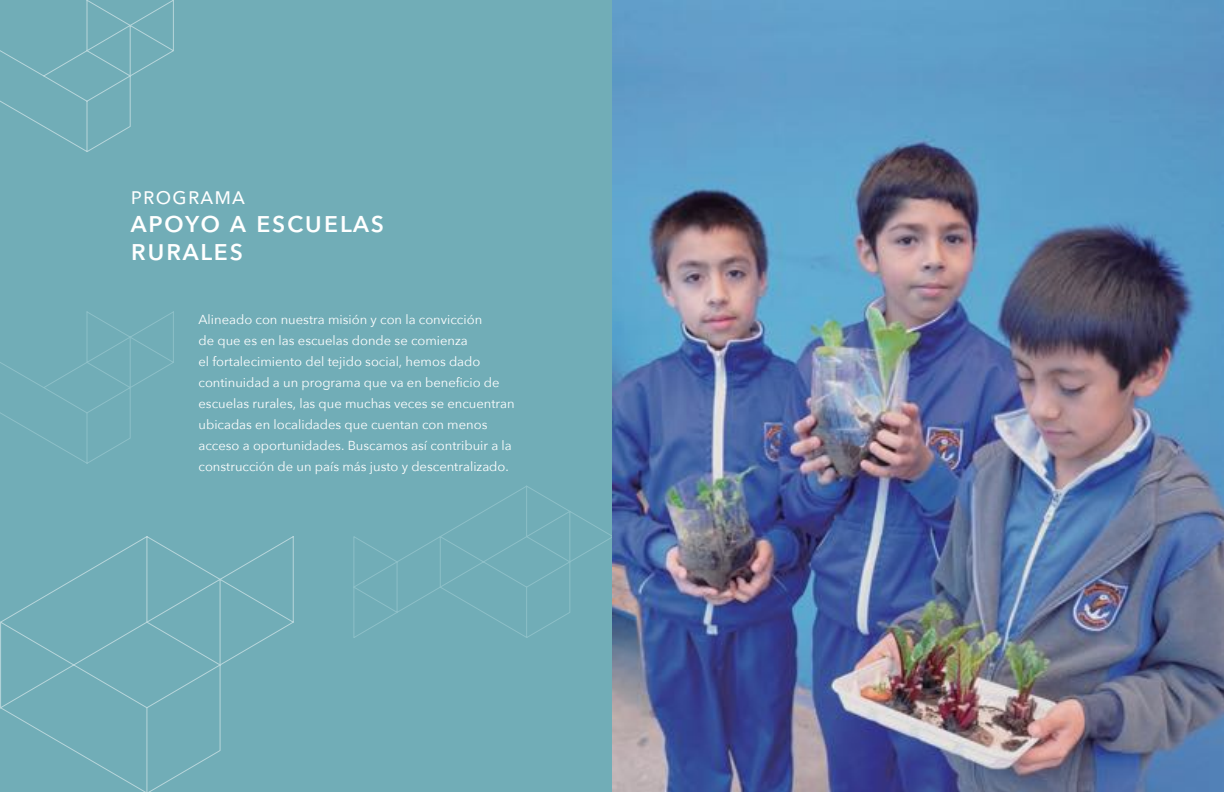
<style>
.page{position:relative;width:1224px;height:792px;background:#fff}
.page>*{position:absolute;margin:0;border:0;box-sizing:border-box;transform-origin:0 0}
.t1{font:500 30px/28px "Avenir Next";color:#fff}
.t2{font:24px "Avenir Next";color:#fff}
.t3{font:13px/21px "Avenir Next";color:#fff}
</style>
<div class="page">
<div style="left:0;top:0;width:612px;height:792px;background:#71adb7"></div>
<svg style="left:0;top:536px;width:294px;height:256px"></svg>
<svg style="left:0;top:0;width:174px;height:152px"></svg>
<svg style="left:0;top:311px;width:174px;height:153px"></svg>
<svg style="left:353px;top:485px;width:259px;height:153px"></svg>
<img style="left:612px;top:0;width:612px;height:792px">
<h2 class="t2" style="left:130px;top:180px;width:116px">programa</h2>
<h1 class="t1" style="left:130px;top:208px;width:255px">apoyo a escuelas rurales</h1>
<p class="t3" style="left:198px;top:310px;width:318px">Alineado con nuestra misión y con la convicción<br>de que es en las escuelas donde se comienza<br>el fortalecimiento del tejido social, hemos dado continuidad a un programa que va en beneficio de escuelas rurales, las que muchas veces se encuentran ubicadas en localidades que cuentan con menos acceso a oportunidades. Buscamos así contribuir a la construcción de un país más justo y descentralizado.</p>
</div>
